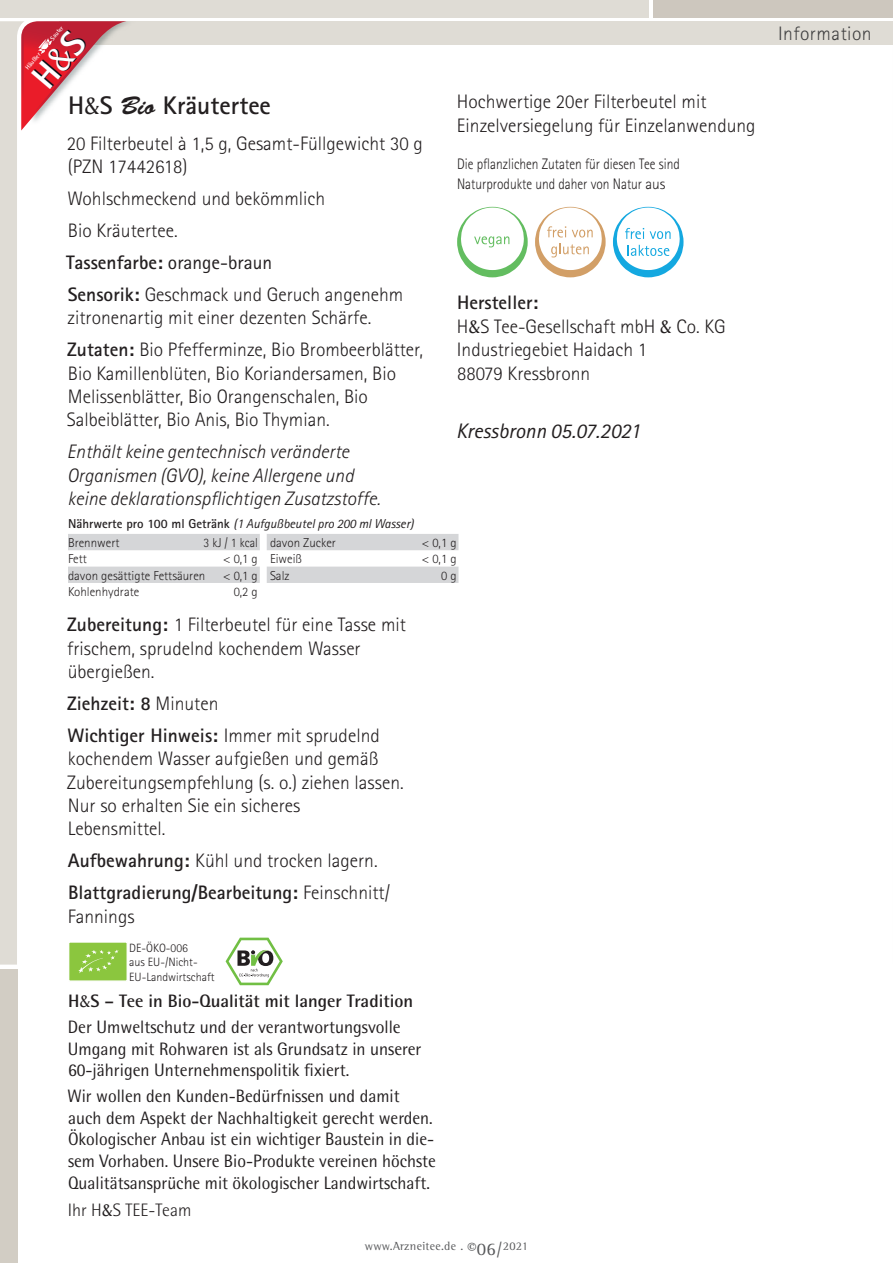
<style>
.page{position:relative;width:893px;height:1263px;background:#fff}
.page>*{position:absolute;margin:0;border:0;box-sizing:border-box;transform-origin:0 0}
.t1{font:700 25.5px "Rotis Sans Serif";color:#231f20}
.t2{font:italic 21px "Rotis Sans Serif";color:#231f20}
.t3{font:300 19.5px/23.4px "Rotis Sans Serif";color:#231f20}
.t4{font:700 19.5px/32px "Rotis Sans Serif";color:#231f20}
.t5{font:italic 300 19.5px/23.4px "Rotis Sans Serif";color:#231f20}
.t6{font:300 19.5px "Rotis Sans Serif";letter-spacing:.025em;color:#3e3e3f}
.t7{font:18px/21.6px "Rotis Semi Sans";color:#231f20;scale:.96 1}
.t8{font:18px/25.8px "Rotis Semi Sans";color:#231f20}
.t9{font:300 18px "Rotis Semi Sans";color:#231f20}
.t10{font:300 15.3px/20px "Rotis Sans Serif";color:#231f20;scale:.88 1}
.t11{font:300 12.9px "Rotis Sans Serif";color:#231f20}
.t12{font:italic 12.9px/19.2px "Rotis Sans Serif";color:#231f20}
.t13{font:300 12.9px "Rotis Sans Serif";color:#231f20;scale:.95 1}
.t14{font:300 12px/14.4px "Rotis Sans Serif";color:#231f20}
.t15{font:12px "Rotis Semi Serif";letter-spacing:.025em;color:#57585a}
.t16{font:700 6.3px "Rotis Sans Serif";color:#fff}
.s1{font-family:"Baker Signet";font-weight:400}
.s2{font-family:"Brush Script Std";font-weight:400}
.s3{font-weight:700}
.s4{font-weight:400}
.s5{font-weight:700;font-style:normal}
.s6{font-weight:300;font-style:normal}
.s7{font-weight:300}
.s8{font-family:"Baker Signet"}
.s9{font-size:18px}
</style>
<div class="page">
<div style="left:60px;top:21px;width:833px;height:24px;background:#dfdcd5"></div>
<div style="left:653px;top:0;width:240px;height:17px;background:#cdc7be"></div>
<div style="left:0;top:0;width:649px;height:17px;background:#dfdcd5"></div>
<div style="left:0;top:969px;width:17px;height:294px;background:#d2cdc4"></div>
<hr style="left:892px;top:969px;width:1px;height:294px;background:#d2cdc4">
<svg style="left:535px;top:207px;width:71px;height:70px"></svg>
<svg style="left:613px;top:207px;width:70px;height:70px"></svg>
<svg style="left:0;top:21px;width:528px;height:967px"></svg>
<p class="t16" style="left:24px;top:66px;width:22px;rotate:-50deg">Häußler</p>
<p class="t16" style="left:49px;top:37px;width:18px;rotate:-50deg">Sauter</p>
<p class="t3" style="left:457px;top:90px;width:300px">Hochwertige 20er Filterbeutel mit<br>Einzelversiegelung für Einzelanwendung</p>
<p class="t10" style="left:457px;top:154px;width:255px">Die pflanzlichen Zutaten für diesen Tee sind<br>Naturprodukte und daher von Natur aus</p>
<h1 class="t1" style="left:68px;top:89px;width:204px">H<span class="s1">&amp;</span>S <span class="s2">Bio</span> Kräutertee</h1>
<p class="t3" style="left:67px;top:132px;width:357px">20 Filterbeutel à 1,5 g, Gesamt-Füllgewicht 30 g (PZN 17442618)</p>
<p class="t3" style="left:66px;top:183px;width:339px;line-height:32px">Wohlschmeckend und bekömmlich<br>Bio Kräutertee.<br><span class="s3">Tassenfarbe:</span> <span class="s4">orange-braun<br></span><span class="s3">Sensorik:</span> Geschmack und Geruch angenehm</p>
<p class="t3" style="left:67px;top:302px;width:357px;line-height:32px">zitronenartig mit einer dezenten Schärfe.<br><span class="s3">Zutaten:</span> Bio Pfefferminze, Bio Brombeerblätter,</p>
<p class="t3" style="left:67px;top:361px;width:331px">Bio Kamillenblüten, Bio Koriandersamen, Bio<br>Melissenblätter, Bio Orangenschalen, Bio<br>Salbeiblätter, Bio Anis, Bio Thymian.</p>
<p class="t5" style="left:67px;top:440px;width:315px">Enthält keine gentechnisch veränderte<br>Organismen (GVO), keine Allergene und keine deklarationspflichtigen Zusatzstoffe.</p>
<p class="t12" style="left:68px;top:514px;width:347px"><span class="s5">Nährwerte pro 100 ml Getränk</span> (1 Aufgußbeutel pro 200 ml Wasser)<br><span class="s6">Brennwert</span></p>
<p class="t3" style="left:457px;top:291px;width:270px"><span class="s3">Hersteller:<br></span>H<span class="s1">&amp;</span>S Tee-Gesellschaft mbH <span class="s1">&amp;</span> Co. KG<br>Industriegebiet Haidach 1<br>88079 Kressbronn</p>
<p class="t2" style="left:456px;top:419px;width:186px">Kressbronn 05.07.2021</p>
<p class="t13" style="left:204px;top:535px;width:141px">3 kJ / 1 kcal davon Zucker</p>
<p class="t11" style="left:422px;top:535px;width:36px">&lt; 0,1 g</p>
<p class="t11" style="left:68px;top:552px;width:20px">Fett</p>
<p class="t11" style="left:223px;top:552px;width:80px">&lt; 0,1 g Eiweiß</p>
<p class="t11" style="left:422px;top:552px;width:36px">&lt; 0,1 g</p>
<p class="t11" style="left:68px;top:568px;width:139px">davon gesättigte Fettsäuren</p>
<p class="t11" style="left:223px;top:568px;width:68px">&lt; 0,1 g Salz</p>
<p class="t11" style="left:441px;top:568px;width:17px">0 g</p>
<p class="t11" style="left:68px;top:584px;width:73px">Kohlenhydrate</p>
<p class="t11" style="left:234px;top:584px;width:26px">0,2 g</p>
<p class="t3" style="left:67px;top:613px;width:340px"><span class="s3">Zubereitung:</span> 1 Filterbeutel für eine Tasse mit frischem, sprudelnd kochendem Wasser übergießen.</p>
<p class="t4" style="left:67px;top:687px;width:314px">Ziehzeit: 8 <span class="s7">Minuten<br></span>Wichtiger Hinweis: <span class="s7">Immer mit sprudelnd</span></p>
<p class="t3" style="left:67px;top:747px;width:338px">kochendem Wasser aufgießen und gemäß Zubereitungsempfehlung (s. o.) ziehen lassen.<br>Nur so erhalten Sie ein sicheres<br>Lebensmittel.</p>
<p class="t4" style="left:68px;top:844px;width:324px">Aufbewahrung: <span class="s7">Kühl und trocken lagern.<br></span>Blattgradierung/Bearbeitung: <span class="s7">Feinschnitt/</span></p>
<p class="t3" style="left:68px;top:904px;width:68px">Fannings</p>
<p class="t14" style="left:129px;top:941px;width:87px">DE-ÖKO-006<br>aus EU-/Nicht-<br>EU-Landwirtschaft</p>
<p class="t8" style="left:68px;top:988px;width:347px"><span class="s3">H</span><span class="s8">&amp;</span><span class="s3">S – Tee in Bio-Qualität mit langer Tradition<br></span>Der Umweltschutz und der verantwortungsvolle</p>
<p class="t8" style="left:68px;top:1038px;width:355px;line-height:21.6px">Umgang mit Rohwaren ist als Grundsatz in unserer<br>60-jährigen Unternehmenspolitik fixiert.</p>
<p class="t7" style="left:67px;top:1085px;width:385px">Wir wollen den Kunden-Bedürfnissen und damit auch dem Aspekt der Nachhaltigkeit gerecht werden.<br>Ökologischer Anbau ist ein wichtiger Baustein in die&shy;sem Vorhaben. Unsere Bio-Produkte vereinen höchste Qualitätsansprüche mit ökologischer Landwirtschaft.</p>
<p class="t9" style="left:68px;top:1200px;width:125px">Ihr H<span class="s1">&amp;</span>S TEE-Team</p>
<p class="t15" style="left:365px;top:1239px;width:165px">www.Arzneitee.de . <span class="s9">©06/</span>2021</p>
<p class="t6" style="left:778px;top:22px;width:95px">Information</p>
</div>
